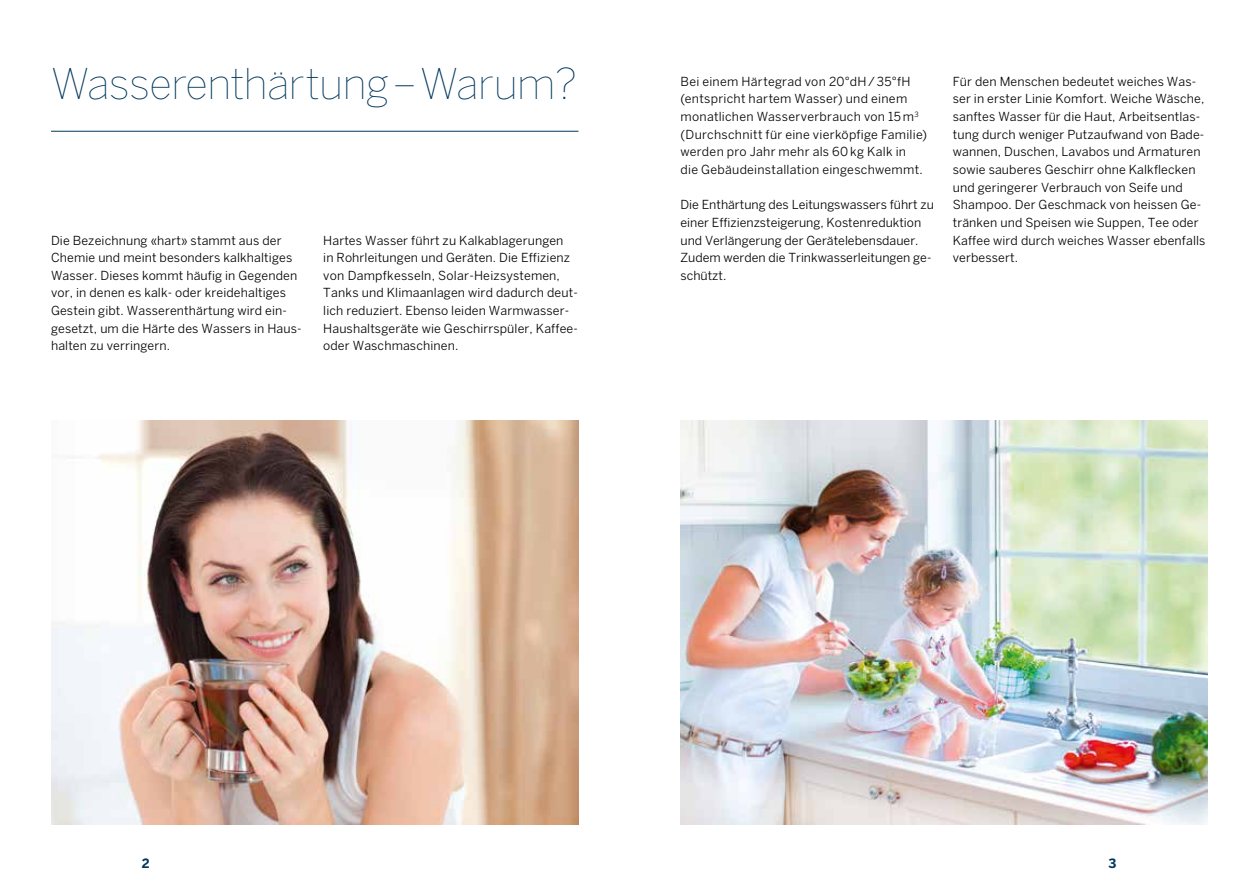
<style>
.page{position:relative;width:1259px;height:893px;background:#fff}
.page>*{position:absolute;margin:0;border:0;box-sizing:border-box;transform-origin:0 0}
.t1{font:100 42px "Benton Sans";letter-spacing:-.015em;color:#00385d}
.t2{font:700 12.75px "Benton Sans";color:#00385d}
.t3{font:12.3px/17.7px "Benton Sans";letter-spacing:.01em;color:#000}
.t4{font:12.3px/17.5px "Benton Sans";letter-spacing:.02em;color:#020203}
</style>
<div class="page">
<hr style="left:51px;top:131px;width:527px;height:1px;background:#00385d">
<img style="left:51px;top:421px;width:527px;height:404px">
<img style="left:680px;top:421px;width:528px;height:404px">
<h1 class="t1" style="left:51px;top:60px;width:527px">Wasserenthärtung–Warum?</h1>
<p class="t3" style="left:51px;top:231px;width:252px">Die Bezeichnung «hart» stammt aus der Chemie und meint besonders kalkhaltiges Wasser. Dieses kommt häufig in Gegenden vor, in denen es kalk- oder kreidehaltiges Gestein gibt. Wasserenthärtung wird ein&shy;gesetzt, um die Härte des Wassers in Haus&shy;halten zu verringern.</p>
<p class="t3" style="left:323px;top:231px;width:256px">Hartes Wasser führt zu Kalkablagerungen<br>in Rohrleitungen und Geräten. Die Effizienz von Dampfkesseln, Solar-Heizsystemen, Tanks und Klimaanlagen wird dadurch deut&shy;lich reduziert. Ebenso leiden Warmwasser-Haushaltsgeräte wie Geschirrspüler, Kaffee&shy;oder Waschmaschinen.</p>
<p class="t4" style="left:680px;top:72px;width:248px">Bei einem Härtegrad von 20°dH/35°fH (entspricht hartem Wasser) und einem monatlichen Wasserverbrauch von 15m<sup>3 </sup>(Durchschnitt für eine vierköpfige Familie) werden pro Jahr mehr als 60kg Kalk in<br>die Gebäudeinstallation eingeschwemmt.</p>
<p class="t3" style="left:680px;top:196px;width:255px">Die Enthärtung des Leitungswassers führt zu einer Effizienzsteigerung, Kostenreduktion und Verlängerung der Gerätelebensdauer.<br>Zudem werden die Trinkwasserleitungen ge&shy;schützt.</p>
<p class="t3" style="left:952px;top:72px;width:254px">Für den Menschen bedeutet weiches Was&shy;ser in erster Linie Komfort. Weiche Wäsche, sanftes Wasser für die Haut, Arbeitsentlas&shy;tung durch weniger Putzaufwand von Bade&shy;wannen, Duschen, Lavabos und Armaturen sowie sauberes Geschirr ohne Kalkflecken und geringerer Verbrauch von Seife und Shampoo. Der Geschmack von heissen Ge&shy;tränken und Speisen wie Suppen, Tee oder Kaffee wird durch weiches Wasser ebenfalls verbessert.</p>
<p class="t2" style="left:142px;top:856px;width:9px">2</p>
<p class="t2" style="left:1108px;top:856px;width:9px">3</p>
</div>
